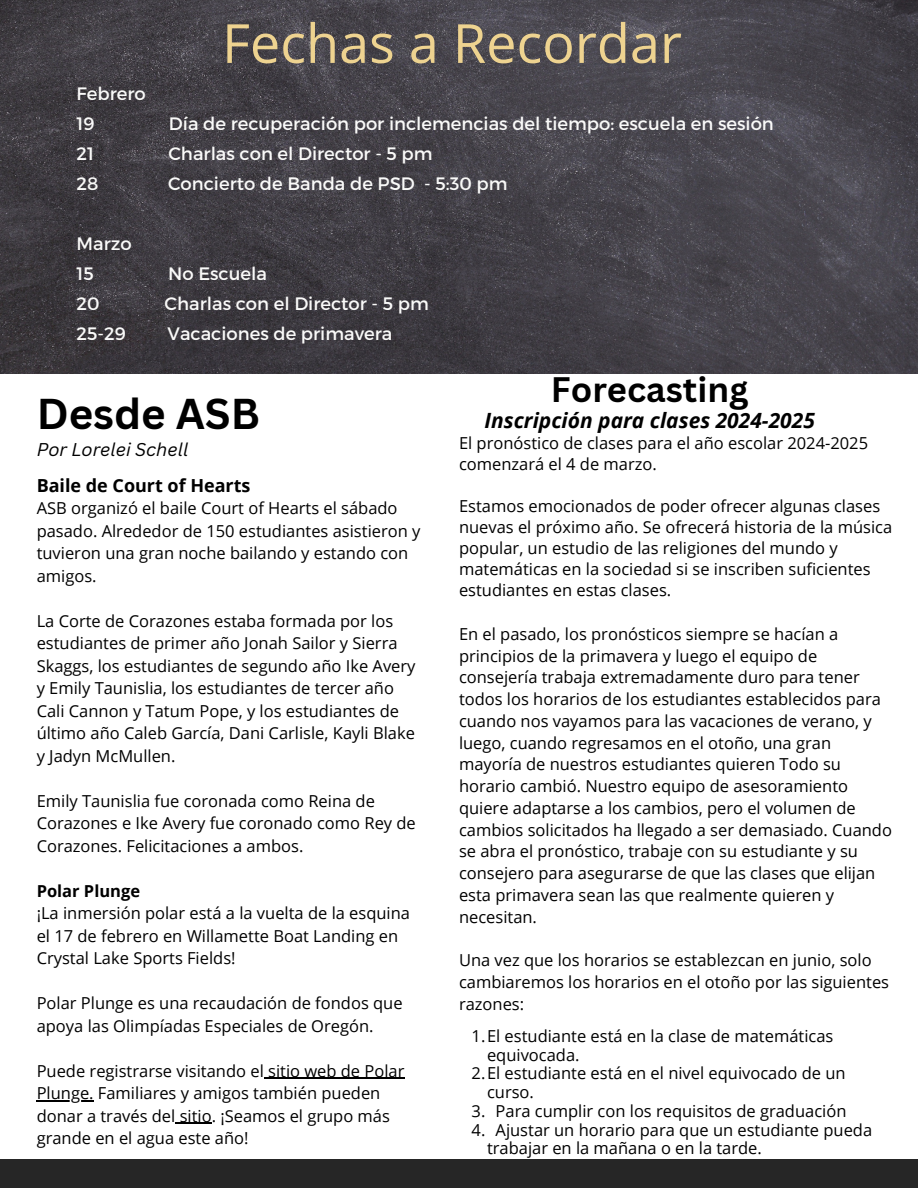
<style>
.page{position:relative;width:918px;height:1188px;background:#fff}
.page>*{position:absolute;margin:0;border:0;box-sizing:border-box;transform-origin:0 0}
.t1{font:54px "Open Sans";color:#eed390}
.t2{font:700 42px "Canva Sans";color:#000}
.t3{font:700 34.5px "Canva Sans";color:#000}
.t4{font:italic 700 21px "Open Sans";color:#000}
.t5{font:18px "Montserrat";color:#fafaf9}
.t6{font:700 18px "Open Sans";color:#000}
.t7{font:italic 18px "Canva Sans";color:#000}
.t8{font:16.5px/22.5px "Open Sans";color:#000}
.t9{font:700 16.5px "Open Sans";color:#000}
</style>
<div class="page">
<div style="left:0;top:1159px;width:918px;height:29px;background:#262626"></div>
<img style="left:0;top:0;width:918px;height:374px">
<hr style="left:264px;top:1078px;width:140px;height:1px;background:#000">
<hr style="left:37px;top:1100px;width:57px;height:1px;background:#000">
<hr style="left:175px;top:1123px;width:37px;height:1px;background:#000">
<p class="t1" style="left:222px;top:5px;width:461px">Fechas a Recordar</p>
<p class="t5" style="left:77px;top:82px;width:71px">Febrero</p>
<p class="t5" style="left:77px;top:112px;width:20px">19</p>
<p class="t5" style="left:169px;top:112px;width:606px">Día de recuperación por inclemencias del tiempo: escuela en sesión</p>
<p class="t5" style="left:77px;top:142px;width:19px">21</p>
<p class="t5" style="left:168px;top:142px;width:266px">Charlas con el Director - 5 pm</p>
<p class="t5" style="left:77px;top:172px;width:23px">28</p>
<p class="t5" style="left:168px;top:172px;width:341px">Concierto de Banda de PSD - 5:30 pm</p>
<p class="t5" style="left:77px;top:232px;width:57px">Marzo</p>
<p class="t5" style="left:77px;top:262px;width:19px">15</p>
<p class="t5" style="left:168px;top:262px;width:100px">No Escuela</p>
<p class="t5" style="left:77px;top:292px;width:25px">20</p>
<p class="t5" style="left:165px;top:292px;width:266px">Charlas con el Director - 5 pm</p>
<p class="t5" style="left:77px;top:322px;width:51px">25-29</p>
<p class="t5" style="left:168px;top:322px;width:226px">Vacaciones de primavera</p>
<p class="t3" style="left:551px;top:365px;width:199px">Forecasting</p>
<p class="t2" style="left:37px;top:384px;width:225px">Desde ASB</p>
<h3 class="t7" style="left:37px;top:437px;width:153px">Por Lorelei Schell</h3>
<h2 class="t8" style="left:459px;top:432px;width:411px;line-height:21px">El pronóstico de clases para el año escolar 2024-2025 comenzará el 4 de marzo.</h2>
<h4 class="t8" style="left:459px;top:495px;width:435px;line-height:21px">Estamos emocionados de poder ofrecer algunas clases nuevas el próximo año. Se ofrecerá historia de la música popular, un estudio de las religiones del mundo y matemáticas en la sociedad si se inscriben suficientes estudiantes en estas clases.</h4>
<p class="t8" style="left:459px;top:623px;width:435px;line-height:21.8px">En el pasado, los pronósticos siempre se hacían a principios de la primavera y luego el equipo de consejería trabaja extremadamente duro para tener todos los horarios de los estudiantes establecidos para cuando nos vayamos para las vacaciones de verano, y luego, cuando regresamos en el otoño, una gran mayoría de nuestros estudiantes quieren Todo su horario cambió. Nuestro equipo de asesoramiento quiere adaptarse a los cambios, pero el volumen de cambios solicitados ha llegado a ser demasiado. Cuando se abra el pronóstico, trabaje con su estudiante y su consejero para asegurarse de que las clases que elijan esta primavera sean las que realmente quieren y necesitan.</p>
<p class="t8" style="left:459px;top:949px;width:432px;line-height:21.8px">Una vez que los horarios se establezcan en junio, solo cambiaremos los horarios en el otoño por las siguientes razones:</p>
<p class="t8" style="left:487px;top:1026px;width:348px;line-height:18.8px;text-indent:-15px">1.El estudiante está en la clase de matemáticas equivocada.</p>
<p class="t8" style="left:487px;top:1064px;width:360px;line-height:18.8px;text-indent:-15px">2.El estudiante está en el nivel equivocado de un curso.</p>
<p class="t8" style="left:472px;top:1099px;width:376px">3. Para cumplir con los requisitos de graduación</p>
<p class="t8" style="left:487px;top:1120px;width:387px;line-height:18.8px;text-indent:9px">Ajustar un horario para que un estudiante pueda trabajar en la mañana o en la tarde.</p>
<p class="t4" style="left:484px;top:405px;width:332px">Inscripción para clases 2024-2025</p>
<p class="t6" style="left:37px;top:472px;width:215px">Baile de Court of Hearts</p>
<p class="t8" style="left:37px;top:496px;width:385px">ASB organizó el baile Court of Hearts el sábado pasado. Alrededor de 150 estudiantes asistieron y tuvieron una gran noche bailando y estando con amigos.</p>
<p class="t8" style="left:37px;top:609px;width:380px">La Corte de Corazones estaba formada por los estudiantes de primer año Jonah Sailor y Sierra Skaggs, los estudiantes de segundo año Ike Avery y Emily Taunislia, los estudiantes de tercer año Cali Cannon y Tatum Pope, y los estudiantes de último año Caleb García, Dani Carlisle, Kayli Blake y Jadyn McMullen.</p>
<p class="t8" style="left:37px;top:789px;width:381px">Emily Taunislia fue coronada como Reina de<br>Corazones e Ike Avery fue coronado como Rey de<br>Corazones. Felicitaciones a ambos.</p>
<p class="t9" style="left:37px;top:879px;width:105px">Polar Plunge</p>
<p class="t8" style="left:37px;top:901px;width:375px">¡La inmersión polar está a la vuelta de la esquina el 17 de febrero en Willamette Boat Landing en<br>Crystal Lake Sports Fields!</p>
<p class="t8" style="left:37px;top:991px;width:368px">Polar Plunge es una recaudación de fondos que apoya las Olimpíadas Especiales de Oregón.</p>
<p class="t8" style="left:37px;top:1059px;width:369px">Puede registrarse visitando el sitio web de Polar</p>
<p class="t8" style="left:37px;top:1081px;width:355px">Plunge. Familiares y amigos también pueden donar a través del sitio. ¡Seamos el grupo más grande en el agua este año!</p>
<p class="t8" style="left:472px;top:1118px;width:15px">4.</p>
</div>
